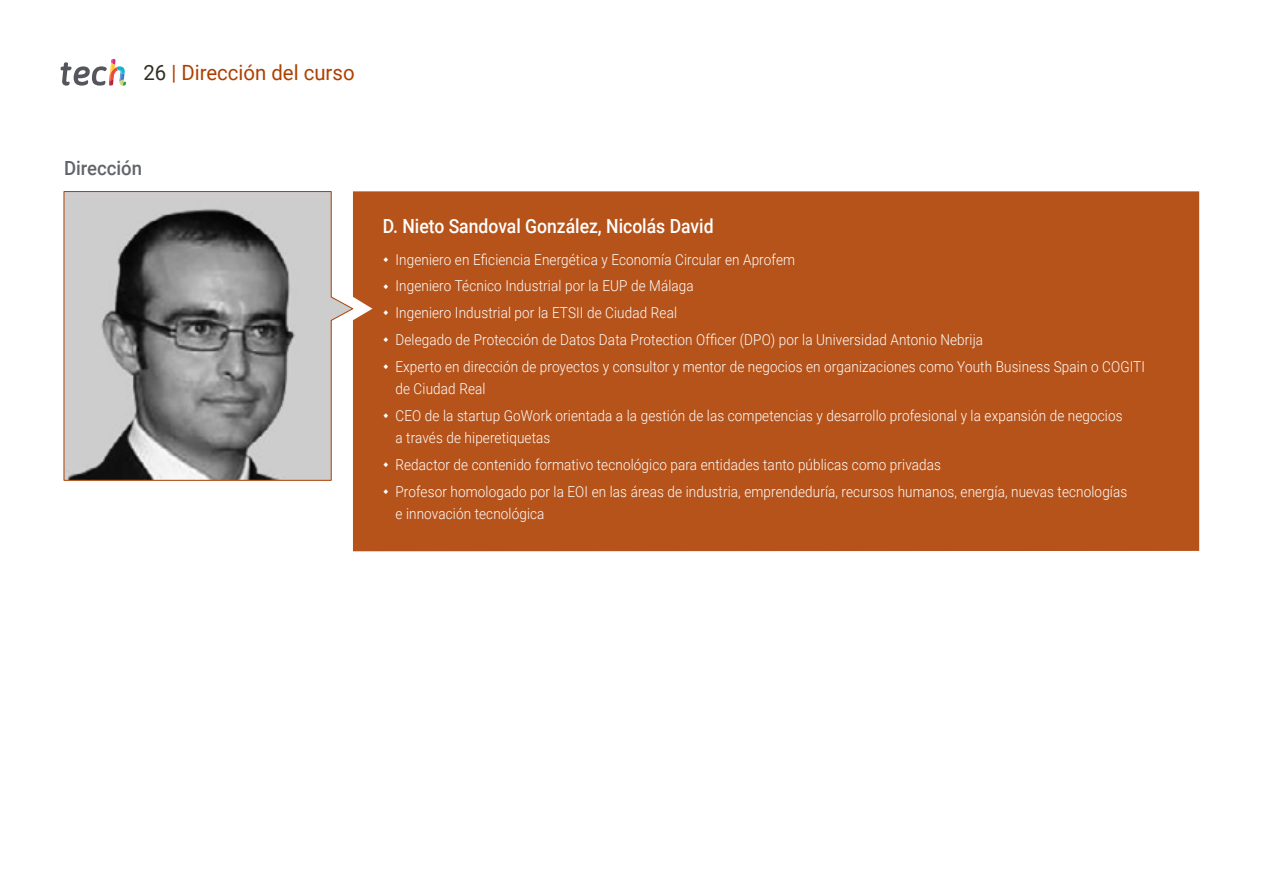
<style>
.page{position:relative;width:1263px;height:893px;background:#fff}
.page>*{position:absolute;margin:0;border:0;box-sizing:border-box;transform-origin:0 0}
.t1{font:21px "Roboto";color:#ae4000}
.t2{font:500 19.5px "Roboto";color:#fff;scale:.9 1}
.t3{font:500 19.5px "Roboto";color:#61646a;scale:.95 1}
.t4{font:300 15px/26.7px "Roboto";letter-spacing:.01em;color:#fff;scale:.9 1}
.s1{color:#312e20}
</style>
<div class="page">
<svg style="left:61px;top:59px;width:65px;height:27px"></svg>
<div style="left:353px;top:191px;width:846px;height:360px;background:#b6531a"></div>
<svg style="left:64px;top:191px;width:290px;height:290px;background:#a19f9e"></svg>
<svg style="left:384px;top:257px;width:4px;height:5px"></svg>
<svg style="left:384px;top:284px;width:4px;height:5px"></svg>
<svg style="left:384px;top:310px;width:4px;height:5px"></svg>
<svg style="left:384px;top:337px;width:4px;height:5px"></svg>
<svg style="left:384px;top:364px;width:4px;height:5px"></svg>
<svg style="left:384px;top:413px;width:4px;height:5px"></svg>
<svg style="left:384px;top:462px;width:4px;height:5px"></svg>
<svg style="left:384px;top:489px;width:4px;height:5px"></svg>
<h1 class="t1" style="left:144px;top:57px;width:213px"><span class="s1">26</span> | Dirección del curso</h1>
<h2 class="t3" style="left:64px;top:155px;width:84px">Dirección</h2>
<h2 class="t2" style="left:383px;top:212px;width:369px">D. Nieto Sandoval González, Nicolás David</h2>
<p class="t4" style="left:395px;top:245px;width:834px">Ingeniero en Eficiencia Energética y Economía Circular en Aprofem<br>Ingeniero Técnico Industrial por la EUP de Málaga<br>Ingeniero Industrial por la ETSII de Ciudad Real<br>Delegado de Protección de Datos Data Protection Officer (DPO) por la Universidad Antonio Nebrija<br>Experto en dirección de proyectos y consultor y mentor de negocios en organizaciones como Youth Business Spain o COGITI</p>
<p class="t4" style="left:395px;top:375px;width:809px">de Ciudad Real<br>CEO de la startup GoWork orientada a la gestión de las competencias y desarrollo profesional y la expansión de negocios</p>
<p class="t4" style="left:395px;top:424px;width:815px">a través de hiperetiquetas<br>Redactor de contenido formativo tecnológico para entidades tanto públicas como privadas<br>Profesor homologado por la EOI en las áreas de industria, emprendeduría, recursos humanos, energía, nuevas tecnologías</p>
<p class="t4" style="left:395px;top:500px;width:167px">e innovación tecnológica</p>
</div>
